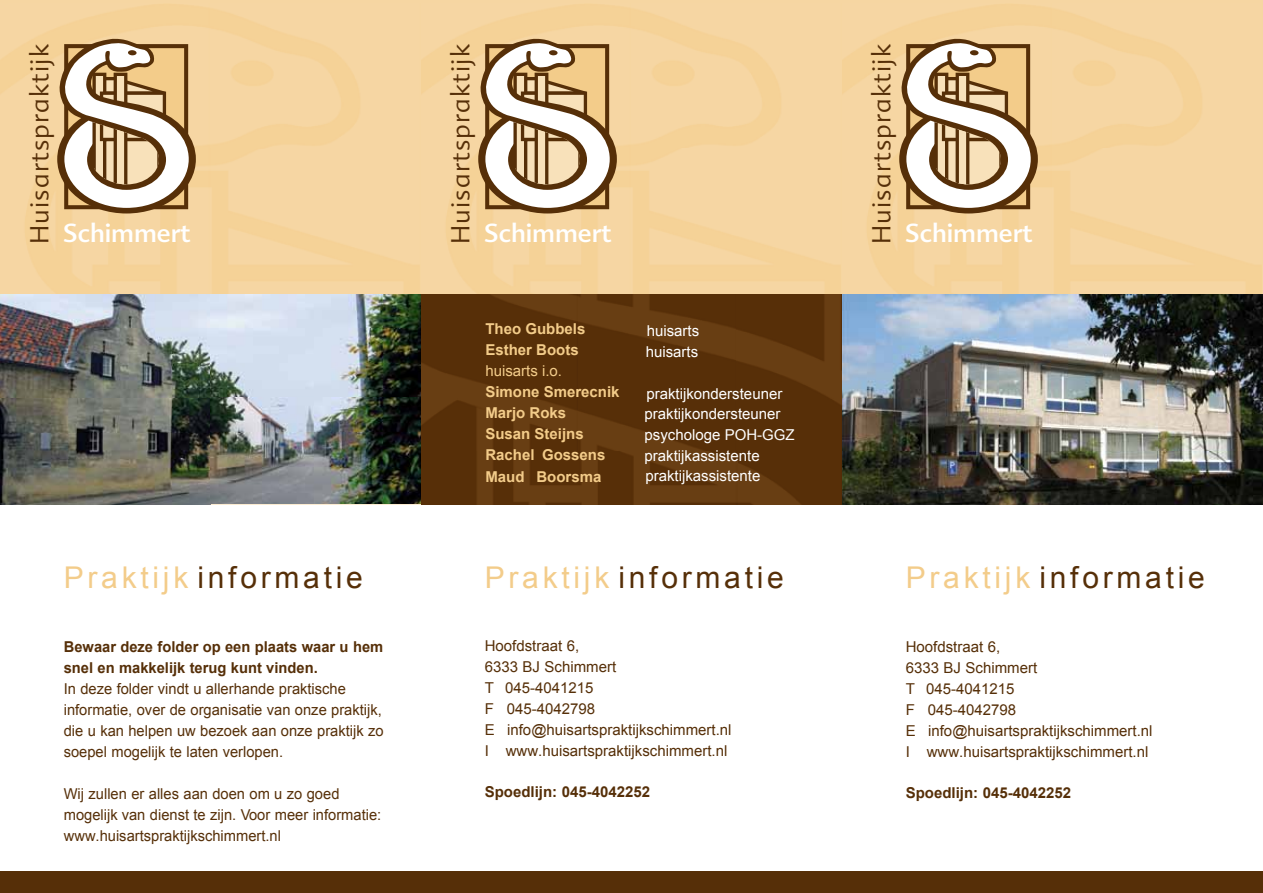
<style>
.page{position:relative;width:1263px;height:893px;background:#fff}
.page>*{position:absolute;margin:0;border:0;box-sizing:border-box;transform-origin:0 0}
.t1{font:30px "Arial";letter-spacing:.125em;color:#562f08}
.t2{font:300 25.35px "Advert";letter-spacing:.045em;color:#562f08}
.t3{font:25.35px "Advert";color:#fff}
.t4{font:15px/21px "Arial";color:#562f08}
.t5{font:15px/20.5px "Arial";color:#fff}
.t6{font:700 15px/21.1px "Arial";color:#562f08}
.t7{font:700 15px/21.1px "Arial";color:#f3cc8a}
.t8{font:15px "Arial";color:#f3cc8a}
.s1{color:#f3cc8a}
</style>
<div class="page">
<img style="left:421px;top:4px;width:421px;height:290px">
<div style="left:421px;top:294px;width:421px;height:210px;background:linear-gradient(to right,#5c340b,#5d340c)"></div>
<div style="left:0;top:0;width:421px;height:294px;background:#f6d6a2"></div>
<div style="left:842px;top:0;width:421px;height:294px;background:#f6d6a2"></div>
<svg style="left:899px;top:39px;width:139px;height:174px;background:#c7b090"></svg>
<svg style="left:478px;top:39px;width:139px;height:174px"></svg>
<svg style="left:57px;top:39px;width:139px;height:174px;background:#c7b090"></svg>
<img style="left:842px;top:294px;width:421px;height:210px">
<div style="left:0;top:872px;width:1263px;height:21px;background:#562f08"></div>
<img style="left:0;top:294px;width:421px;height:210px">
<h2 class="t2" style="left:25px;top:244px;width:201px;rotate:-90deg">Huisartspraktijk</h2>
<h2 class="t3" style="left:63px;top:218px;width:129px">Schimmert</h2>
<h1 class="t1" style="left:64px;top:558px;width:301px"><span class="s1">Praktijk</span> informatie</h1>
<p class="t6" style="left:64px;top:636px;width:321px">Bewaar deze folder op een plaats waar u hem snel en makkelijk terug kunt vinden.</p>
<p class="t4" style="left:64px;top:678px;width:321px">In deze folder vindt u allerhande praktische informatie, over de organisatie van onze praktijk, die u kan helpen uw bezoek aan onze praktijk zo soepel mogelijk te laten verlopen.</p>
<p class="t4" style="left:64px;top:783px;width:319px">Wij zullen er alles aan doen om u zo goed mogelijk van dienst te zijn. Voor meer informatie: www.huisartspraktijkschimmert.nl</p>
<h2 class="t2" style="left:446px;top:244px;width:201px;rotate:-90deg">Huisartspraktijk</h2>
<h2 class="t3" style="left:484px;top:218px;width:129px">Schimmert</h2>
<p class="t7" style="left:485px;top:319px;width:102px">Theo Gubbels<br>Esther Boots</p>
<p class="t8" style="left:485px;top:361px;width:78px">huisarts i.o.</p>
<p class="t7" style="left:485px;top:382px;width:136px">Simone Smerecnik<br>Marjo Roks<br>Susan Steijns<br>Rachel Gossens<br>Maud Boorsma</p>
<p class="t5" style="left:645px;top:383px;width:152px">praktijkondersteuner praktijkondersteuner psychologe POH-GGZ praktijkassistente praktijkassistente</p>
<p class="t5" style="left:646px;top:321px;width:55px">huisarts huisarts</p>
<h1 class="t1" style="left:485px;top:558px;width:301px"><span class="s1">Praktijk</span> informatie</h1>
<p class="t4" style="left:485px;top:635px;width:248px">Hoofdstraat 6,<br>6333 BJ Schimmert<br>T 045-4041215<br>F 045-4042798<br>E info@huisartspraktijkschimmert.nl<br>I www.huisartspraktijkschimmert.nl</p>
<p class="t6" style="left:485px;top:782px;width:167px">Spoedlijn: 045-4042252</p>
<h2 class="t2" style="left:867px;top:244px;width:201px;rotate:-90deg">Huisartspraktijk</h2>
<h2 class="t3" style="left:905px;top:218px;width:129px">Schimmert</h2>
<h1 class="t1" style="left:906px;top:558px;width:301px"><span class="s1">Praktijk</span> informatie</h1>
<p class="t4" style="left:906px;top:636px;width:248px">Hoofdstraat 6,<br>6333 BJ Schimmert<br>T 045-4041215<br>F 045-4042798<br>E info@huisartspraktijkschimmert.nl<br>I www.huisartspraktijkschimmert.nl</p>
<p class="t6" style="left:906px;top:782px;width:167px">Spoedlijn: 045-4042252</p>
</div>
